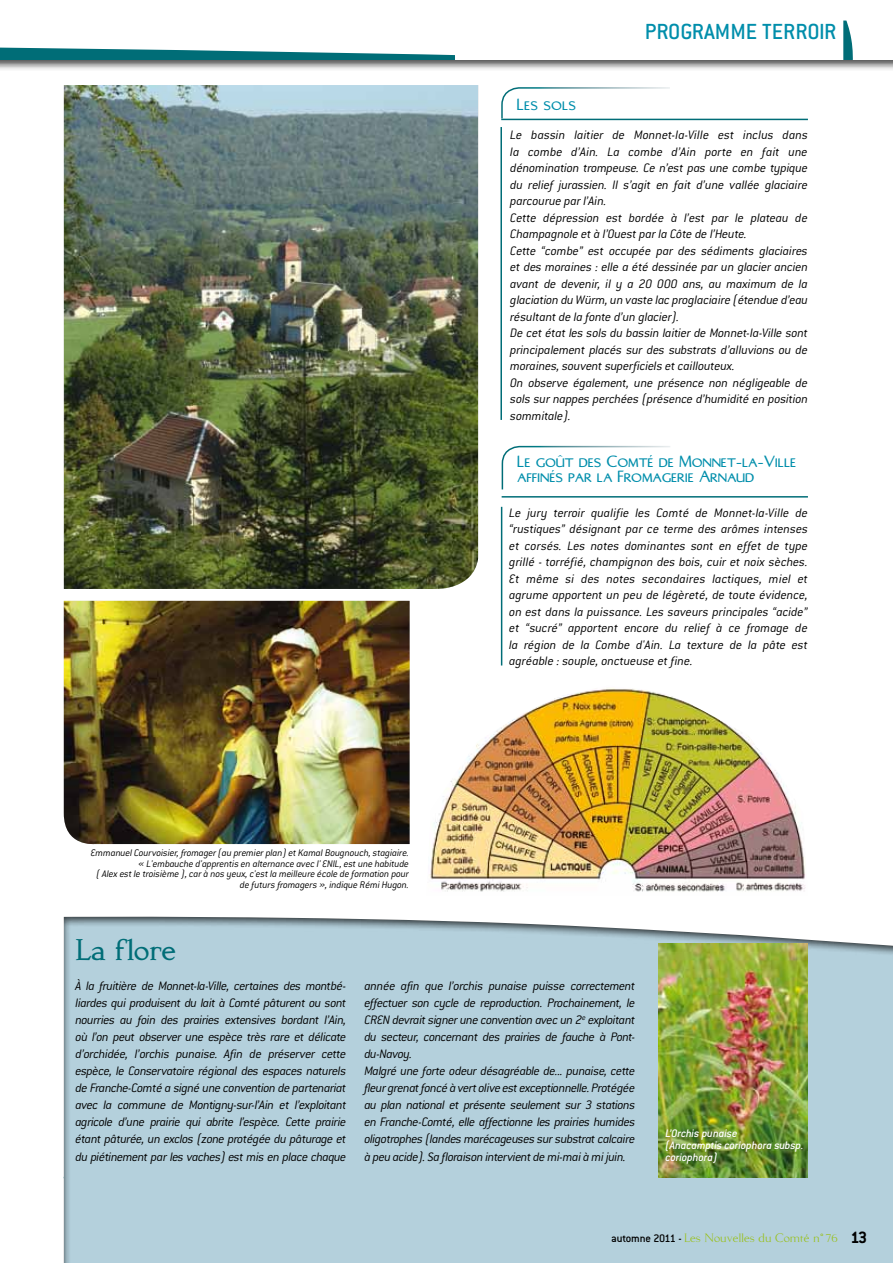
<style>
.page{position:relative;width:893px;height:1263px;background:#fff}
.page>*{position:absolute;margin:0;border:0;box-sizing:border-box;transform-origin:0 0}
.t1{font:700 33px "Kurosawa Serif";letter-spacing:-.01em;color:#006d77}
.t2{font:500 24px "Conduit ITC";color:#008eab}
.t3{font:18px/15px "Kurosawa Sans SC Bold";letter-spacing:-.01em;color:#008eab}
.t4{font:italic 300 13.5px/16.5px "Conduit ITC";letter-spacing:-.02em;color:#000}
.t5{font:13.5px "Kurosawa Serif";color:#97bf0d}
.t6{font:italic 500 12px/12px "Conduit ITC";letter-spacing:-.015em;color:#fff}
.t7{font:italic 300 10.5px/10.5px "Conduit ITC";letter-spacing:-.015em;color:#000;text-align:right}
.s1{font-family:"Conduit ITC";font-weight:500;font-size:12px;color:#000}
.s2{font-family:"Conduit ITC";font-weight:700;font-size:18px;color:#000}
</style>
<div class="page">
<svg style="left:0;top:47px;width:455px;height:13px"></svg>
<div style="left:0;top:60px;width:893px;height:195px;background:#000;opacity:.75"></div>
<svg style="left:843px;top:21px;width:10px;height:39px"></svg>
<svg style="left:0;top:100px;width:893px;height:178px"></svg>
<div style="left:62px;top:916px;width:831px;height:347px;background:#000;opacity:.75"></div>
<hr style="left:500px;top:127px;width:2px;height:293px;background:#006d77">
<svg style="left:500px;top:86px;width:171px;height:34px"></svg>
<hr style="left:501px;top:119px;width:307px;height:1px;background:#006d77">
<hr style="left:501px;top:507px;width:1px;height:158px;background:#006d77">
<svg style="left:501px;top:445px;width:169px;height:45px"></svg>
<hr style="left:502px;top:496px;width:306px;height:2px;background:#006d77">
<img style="left:64px;top:601px;width:346px;height:244px">
<img style="left:659px;top:944px;width:149px;height:234px">
<img style="left:64px;top:85px;width:414px;height:504px">
<img style="left:430px;top:688px;width:376px;height:204px">
<h3 class="t3" style="left:517px;top:97px;width:61px">Les sols</h3>
<h2 class="t2" style="left:645px;top:18px;width:24px">PROGR</h2>
<h2 class="t2" style="left:704px;top:18px;width:70px">AMME TERROIR</h2>
<p class="t4" style="left:510px;top:127px;width:299px">Le bassin laitier de Monnet-la-Ville est inclus dans la combe d’Ain. La combe d’Ain porte en fait une dénomination trompeuse. Ce n’est pas une combe typique du relief jurassien. Il s’agit en fait d’une vallée glaciaire parcourue par l’Ain.<br>Cette dépression est bordée à l’est par le plateau de Champagnole et à l’Ouest par la Côte de l’Heute.<br>Cette “combe” est occupée par des sédiments glaciaires et des moraines : elle a été dessinée par un glacier ancien avant de devenir, il y a 20 000 ans, au maximum de la glaciation du Würm, un vaste lac proglaciaire (étendue d’eau résultant de la fonte d’un glacier).<br>De cet état les sols du bassin laitier de Monnet-la-Ville sont principalement placés sur des substrats d’alluvions ou de moraines, souvent superficiels et caillouteux.<br>On observe également, une présence non négligeable de sols sur nappes perchées (présence d’humidité en position sommitale).</p>
<h3 class="t3" style="left:517px;top:454px;width:281px">Le goût des Comté de Monnet-la-Ville affinés par la Fromagerie Arnaud</h3>
<p class="t7" style="left:91px;top:848px;width:320px">Emmanuel Courvoisier, fromager (au premier plan) et Kamal Bougnouch, stagiaire. « L'embauche d'apprentis en alternance avec l' ENIL, est une habitude<br>( Alex est le troisième ), car à nos yeux, c'est la meilleure école de formation pour de futurs fromagers », indique Rémi Hugon.</p>
<h1 class="t1" style="left:75px;top:932px;width:102px">La flore</h1>
<p class="t4" style="left:509px;top:504px;width:300px;text-align:justify">Le jury terroir qualifie les Comté de Monnet-la-Ville de “rustiques” désignant par ce terme des arômes intenses et corsés. Les notes dominantes sont en effet de type grillé - torréfié, champignon des bois, cuir et noix sèches.<br>Et même si des notes secondaires lactiques, miel et agrume apportent un peu de légèreté, de toute évidence, on est dans la puissance. Les saveurs principales “acide” et “sucré” apportent encore du relief à ce fromage de la région de la Combe d'Ain. La texture de la pâte est agréable : souple, onctueuse et fine.</p>
<p class="t4" style="left:75px;top:977px;width:273px;line-height:17.1px;text-align:justify">À la fruitière de Monnet-la-Ville, certaines des montbé&shy;liardes qui produisent du lait à Comté pâturent ou sont nourries au foin des prairies extensives bordant l’Ain, où l’on peut observer une espèce très rare et délicate d’orchidée, l’orchis punaise. Afin de préserver cette espèce, le Conservatoire régional des espaces naturels de Franche-Comté a signé une convention de partenariat avec la commune de Montigny-sur-l’Ain et l’exploitant agricole d’une prairie qui abrite l’espèce. Cette prairie étant pâturée, un exclos (zone protégée du pâturage et du piétinement par les vaches) est mis en place chaque</p>
<p class="t4" style="left:364px;top:977px;width:272px;line-height:17.1px">année afin que l’orchis punaise puisse correctement effectuer son cycle de reproduction. Prochainement, le CREN devrait signer une convention avec un 2<sup>e</sup> exploitant du secteur, concernant des prairies de fauche à Pont&shy;du-Navoy.<br>Malgré une forte odeur désagréable de... punaise, cette fleur grenat foncé à vert olive est exceptionnelle. Protégée au plan national et présente seulement sur 3 stations en Franche-Comté, elle affectionne les prairies humides oligotrophes (landes marécageuses sur substrat calcaire à peu acide). Sa floraison intervient de mi-mai à mi juin.</p>
<p class="t6" style="left:665px;top:1127px;width:140px">L’Orchis punaise<br>(Anacamptis coriophora subsp. coriophora)</p>
<p class="t5" style="left:611px;top:1231px;width:258px"><span class="s1">AUTOMNE 2011 -</span> Les Nouvelles du Comté n° 76 <span class="s2">13</span></p>
</div>
